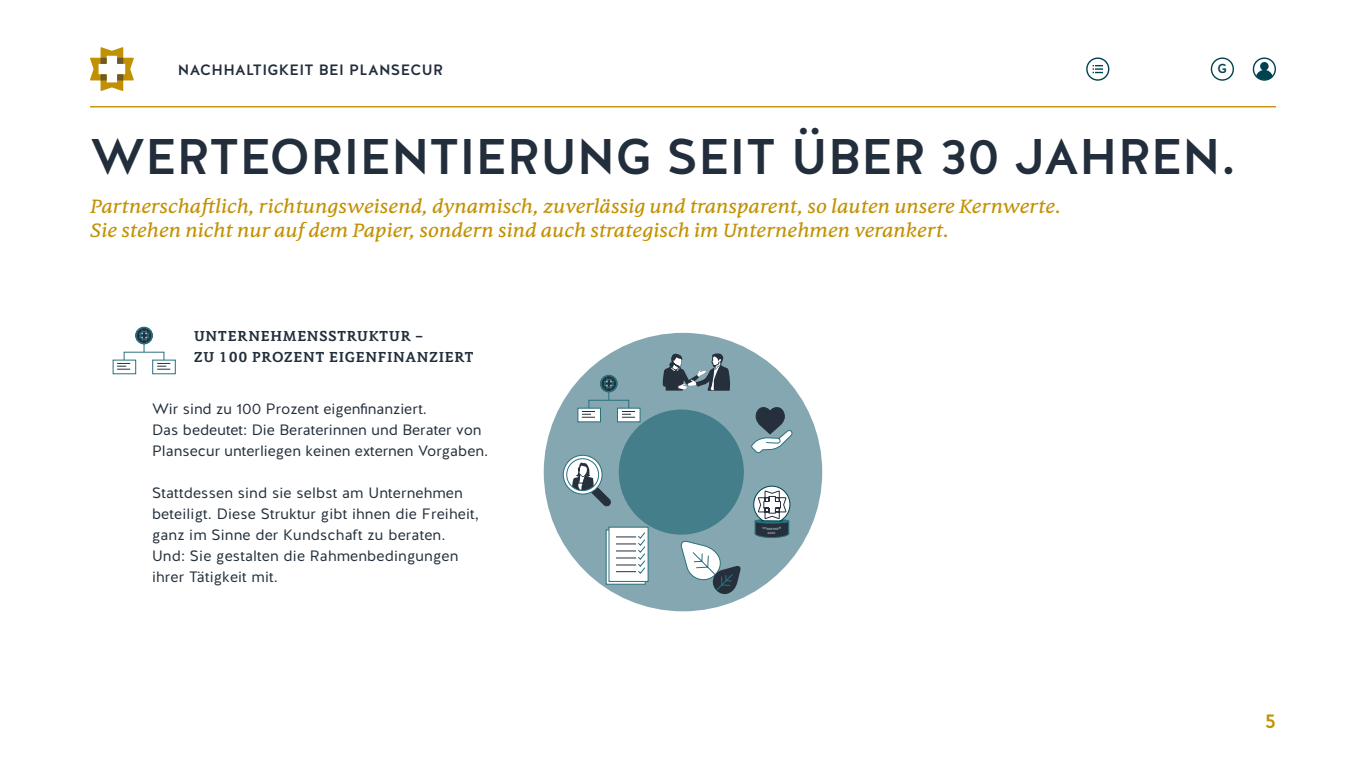
<style>
.page{position:relative;width:1366px;height:768px;background:#fff}
.page>*{position:absolute;margin:0;border:0;box-sizing:border-box;transform-origin:0 0}
.t1{font:500 50px "Halis GR";color:#222e3b}
.t2{font:italic 20px/24px "Filo Pro";color:#c29103}
.t3{font:500 20px "Halis GR";color:#c29103}
.t4{font:15px/21px "Halis GR";letter-spacing:.01em;color:#222e3b}
.t5{font:700 15px/21px "Filo Pro";letter-spacing:.05em;color:#222e3b}
.t6{font:500 15px "Halis GR";letter-spacing:.025em;color:#222e3b}
.t7{font:500 13px "Halis GR";color:#00434f}
.t8{font:500 3.7px "Noyh";color:#b3c7cf}
</style>
<div class="page">
<svg style="left:90px;top:47px;width:44px;height:44px"></svg>
<hr style="left:90px;top:106px;width:1186px;height:1px;background:#c29103">
<div style="left:1253px;top:57px;width:23px;height:24px;border:1px solid #004350;border-radius:50%"></div>
<svg style="left:1256px;top:70px;width:17px;height:11px"></svg>
<div style="left:1260px;top:62px;width:9px;height:8px;background:#004350;border-radius:50%"></div>
<div style="left:1211px;top:57px;width:23px;height:24px;border:1px solid #004350;border-radius:50%"></div>
<div style="left:1086px;top:57px;width:23px;height:24px;border:1px solid #004350;border-radius:50%"></div>
<svg style="left:1093px;top:65px;width:10px;height:8px"></svg>
<div style="left:544px;top:333px;width:278px;height:278px;background:#85a7b1;border-radius:50%"></div>
<div style="left:619px;top:410px;width:125px;height:125px;background:#447e8a;border-radius:50%"></div>
<div style="left:588px;top:400px;width:41px;height:12px;border:1px solid #29707d"></div>
<div style="left:577px;top:408px;width:24px;height:14px;background:#fff;border:1px solid #29707d"></div>
<div style="left:617px;top:408px;width:24px;height:14px;background:#fff;border:1px solid #29707d"></div>
<svg style="left:600px;top:374px;width:18px;height:26px"></svg>
<svg style="left:582px;top:411px;width:13px;height:7px"></svg>
<svg style="left:622px;top:411px;width:13px;height:7px"></svg>
<svg style="left:751px;top:407px;width:42px;height:46px"></svg>
<div style="left:606px;top:529px;width:40px;height:56px;background:linear-gradient(to bottom,#95b8be,#96b9bf);border:1px solid #29707d"></div>
<div style="left:609px;top:527px;width:40px;height:55px;background:#fff;border:1px solid #29707d"></div>
<svg style="left:616px;top:532px;width:30px;height:42px"></svg>
<svg style="left:563px;top:455px;width:39px;height:39px"></svg>
<div style="left:563px;top:455px;width:40px;height:40px;border:1px solid #29707d;border-radius:50%"></div>
<svg style="left:567px;top:459px;width:32px;height:32px"></svg>
<svg style="left:572px;top:463px;width:39px;height:44px"></svg>
<div style="left:566px;top:458px;width:33px;height:33px;border:1px solid #29707d;border-radius:50%"></div>
<svg style="left:662px;top:353px;width:68px;height:38px"></svg>
<svg style="left:680px;top:540px;width:61px;height:54px"></svg>
<svg style="left:113px;top:360px;width:23px;height:14px"></svg>
<div style="left:152px;top:360px;width:24px;height:14px;background:#fff;border:1px solid #29707d"></div>
<svg style="left:135px;top:326px;width:18px;height:26px"></svg>
<svg style="left:117px;top:363px;width:13px;height:7px"></svg>
<svg style="left:157px;top:363px;width:13px;height:7px"></svg>
<svg style="left:753px;top:485px;width:38px;height:53px"></svg>
<p class="t6" style="left:178px;top:60px;width:267px">NACHHALTIGKEIT BEI PLANSECUR</p>
<p class="t7" style="left:1218px;top:61px;width:11px">G</p>
<h1 class="t1" style="left:90px;top:124px;width:1148px">WERTEORIENTIERUNG SEIT ÜBER 30 JAHREN.</h1>
<h2 class="t2" style="left:90px;top:194px;width:973px">Partnerschaftlich, richtungsweisend, dynamisch, zuverlässig und transparent, so lauten unsere Kernwerte.<br>Sie stehen nicht nur auf dem Papier, sondern sind auch strategisch im Unternehmen verankert.</h2>
<p class="t5" style="left:194px;top:325px;width:281px">UNTERNEHMENSSTRUKTUR –<br>ZU 100 PROZENT EIGENFINANZIERT</p>
<p class="t4" style="left:152px;top:399px;width:338px">Wir sind zu 100 Prozent eigenfinanziert.<br>Das bedeutet: Die Beraterinnen und Berater von<br>Plansecur unterliegen keinen externen Vorgaben.</p>
<p class="t4" style="left:152px;top:483px;width:329px">Stattdessen sind sie selbst am Unternehmen beteiligt. Diese Struktur gibt ihnen die Freiheit, ganz im Sinne der Kundschaft zu beraten.<br>Und: Sie gestalten die Rahmenbedingungen ihrer Tätigkeit mit.</p>
<p class="t8" style="left:771px;top:526px;width:3px">E</p>
<p class="t8" style="left:772px;top:531px;width:3px">2</p>
<h2 class="t3" style="left:1265px;top:708px;width:13px">5</h2>
</div>
